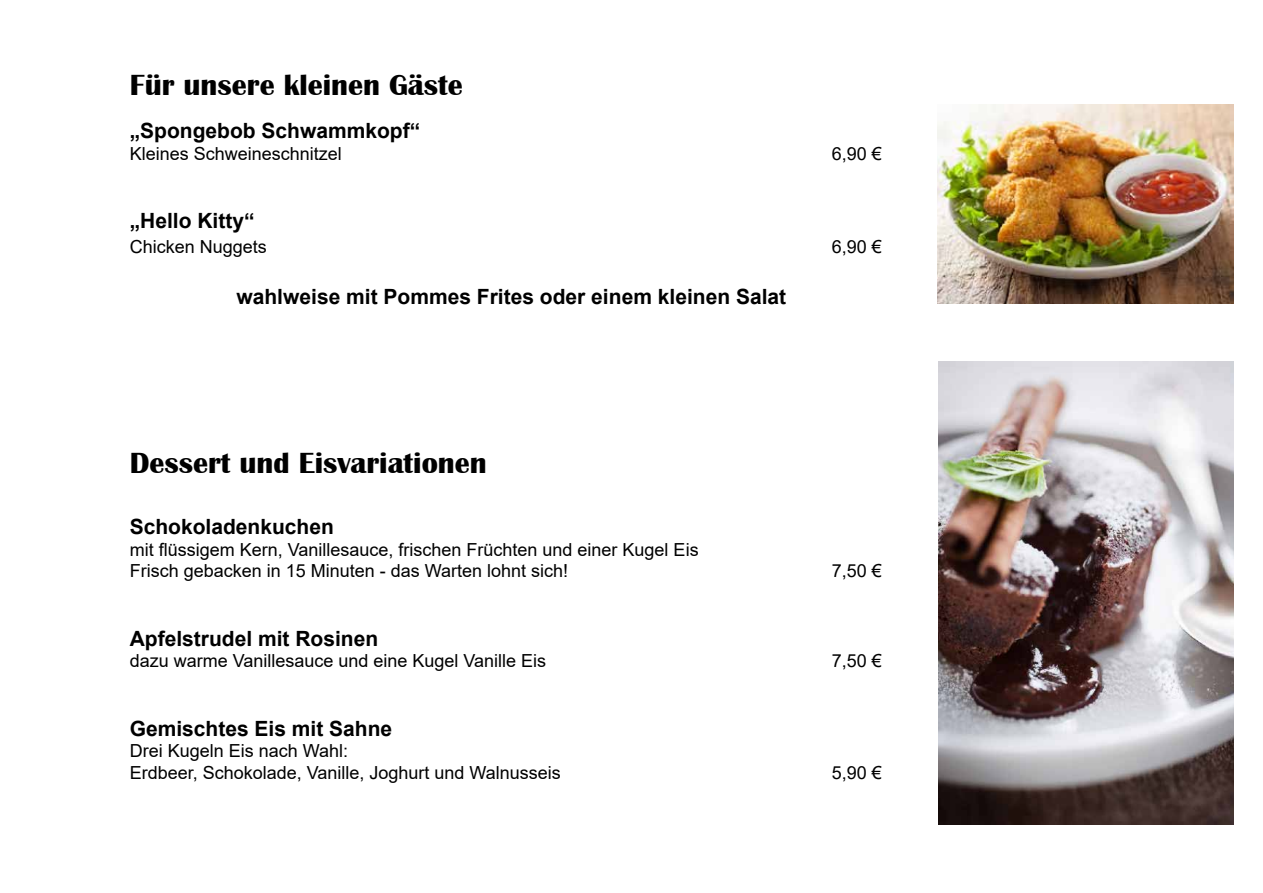
<style>
.page{position:relative;width:1263px;height:893px;background:#fff}
.page>*{position:absolute;margin:0;border:0;box-sizing:border-box;transform-origin:0 0}
.t1{font:700 30px "Britannic";color:#000}
.t2{font:700 21px "Arial";color:#000}
.t3{font:18px/21.6px "Arial";color:#000}
</style>
<div class="page">
<img style="left:938px;top:104px;width:295px;height:200px">
<img style="left:938px;top:361px;width:295px;height:464px">
<h1 class="t1" style="left:130px;top:68px;width:335px">Für unsere kleinen Gäste</h1>
<p class="t2" style="left:130px;top:116px;width:292px">„Spongebob Schwammkopf“</p>
<p class="t3" style="left:130px;top:142px;width:214px">Kleines Schweineschnitzel</p>
<p class="t3" style="left:832px;top:142px;width:52px">6,90 €</p>
<p class="t2" style="left:130px;top:206px;width:126px">„Hello Kitty“</p>
<p class="t3" style="left:130px;top:236px;width:139px">Chicken Nuggets</p>
<p class="t3" style="left:832px;top:236px;width:52px">6,90 €</p>
<p class="t2" style="left:236px;top:281px;width:551px">wahlweise mit Pommes Frites oder einem kleinen Salat</p>
<h1 class="t1" style="left:130px;top:446px;width:359px">Dessert und Eisvariationen</h1>
<p class="t2" style="left:130px;top:512px;width:206px">Schokoladenkuchen</p>
<p class="t3" style="left:130px;top:538px;width:570px">mit flüssigem Kern, Vanillesauce, frischen Früchten und einer Kugel Eis<br>Frisch gebacken in 15 Minuten - das Warten lohnt sich!</p>
<p class="t3" style="left:832px;top:560px;width:52px">7,50 €</p>
<p class="t2" style="left:130px;top:623px;width:250px">Apfelstrudel mit Rosinen</p>
<p class="t3" style="left:130px;top:650px;width:418px">dazu warme Vanillesauce und eine Kugel Vanille Eis</p>
<p class="t3" style="left:832px;top:650px;width:52px">7,50 €</p>
<p class="t2" style="left:130px;top:713px;width:264px">Gemischtes Eis mit Sahne</p>
<p class="t3" style="left:130px;top:740px;width:433px">Drei Kugeln Eis nach Wahl:<br>Erdbeer, Schokolade, Vanille, Joghurt und Walnusseis</p>
<p class="t3" style="left:832px;top:761px;width:52px">5,90 €</p>
</div>
